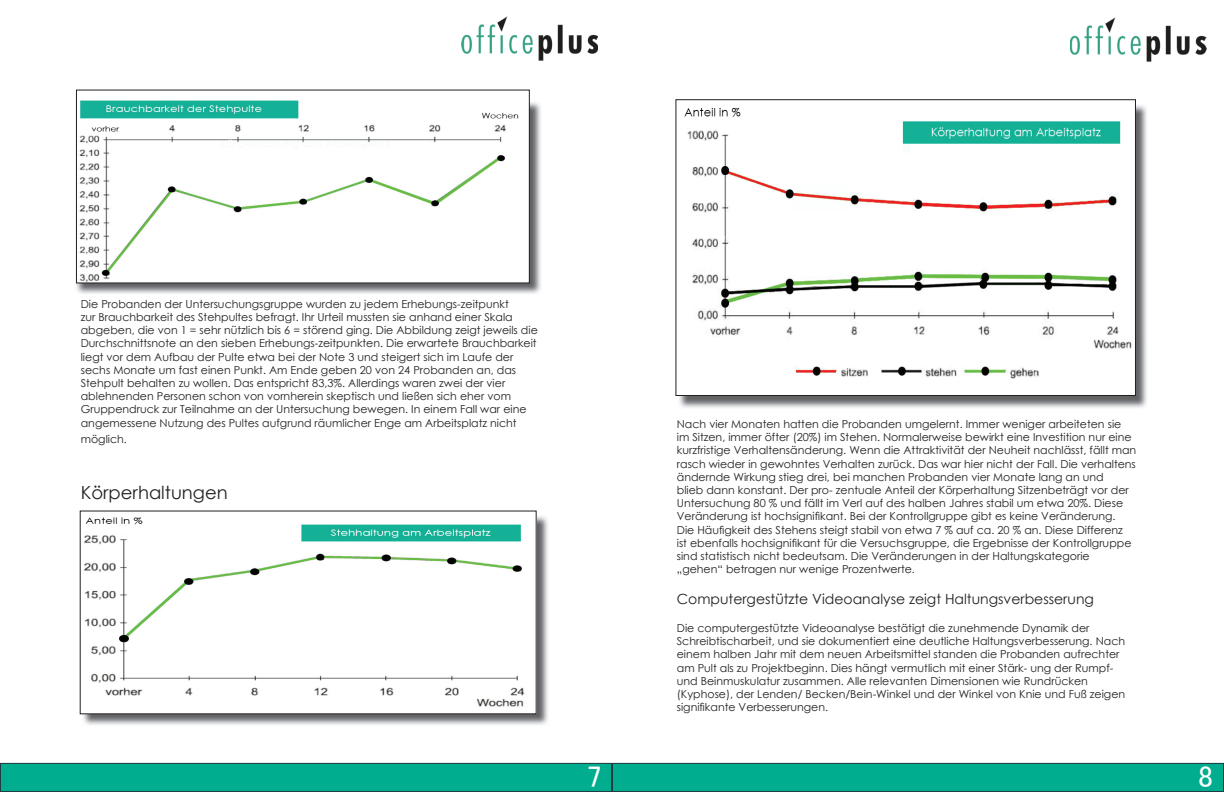
<style>
.page{position:relative;width:1224px;height:792px;background:#fff}
.page>*{position:absolute;margin:0;border:0;box-sizing:border-box;transform-origin:0 0}
.t1{font:30px "MS P Gothic";color:#fff}
.t2{font:18px "Century Gothic";color:#231f20}
.t3{font:14px "Century Gothic";color:#231f20}
.t4{font:11px/13.2px "Century Gothic";color:#231f20}
</style>
<div class="page">
<img style="left:462px;top:17px;width:136px;height:44px">
<img style="left:1070px;top:18px;width:136px;height:44px">
<img style="left:76px;top:102px;width:465px;height:192px">
<img style="left:78px;top:100px;width:450px;height:181px">
<img style="left:82px;top:516px;width:466px;height:209px">
<img style="left:82px;top:516px;width:453px;height:196px">
<img style="left:679px;top:105px;width:468px;height:303px">
<img style="left:679px;top:105px;width:455px;height:289px">
<div style="left:0;top:763px;width:611px;height:29px;background:#00ad8e"></div>
<div style="left:0;top:763px;width:612px;height:29px;border:1px solid #213b42"></div>
<div style="left:612px;top:763px;width:611px;height:29px;background:#00ad8e"></div>
<div style="left:612px;top:763px;width:612px;height:29px;border:1px solid #213b42"></div>
<div style="left:76px;top:90px;width:454px;height:193px;border:1px solid #231f20"></div>
<div style="left:675px;top:99px;width:461px;height:297px;border:1px solid #231f20"></div>
<p class="t4" style="left:81px;top:297px;width:459px">Die Probanden der Untersuchungsgruppe wurden zu jedem Erhebungs-zeitpunkt<br>zur Brauchbarkeit des Stehpultes befragt. Ihr Urteil mussten sie anhand einer Skala abgeben, die von 1 = sehr nützlich bis 6 = störend ging. Die Abbildung zeigt jeweils die Durchschnittsnote an den sieben Erhebungs-zeitpunkten. Die erwartete Brauchbarkeit liegt vor dem Aufbau der Pulte etwa bei der Note 3 und steigert sich im Laufe der sechs Monate um fast einen Punkt. Am Ende geben 20 von 24 Probanden an, das Stehpult behalten zu wollen. Das entspricht 83,3%. Allerdings waren zwei der vier ablehnenden Personen schon von vornherein skeptisch und ließen sich eher vom Gruppendruck zur Teilnahme an der Untersuchung bewegen. In einem Fall war eine angemessene Nutzung des Pultes aufgrund räumlicher Enge am Arbeitsplatz nicht</p>
<p class="t4" style="left:81px;top:433px;width:48px">möglich.</p>
<h2 class="t2" style="left:81px;top:480px;width:148px">Körperhaltungen</h2>
<p class="t4" style="left:677px;top:417px;width:461px">Nach vier Monaten hatten die Probanden umgelernt. Immer weniger arbeiteten sie im Sitzen, immer öfter (20%) im Stehen. Normalerweise bewirkt eine Investition nur eine kurzfristige Verhaltensänderung. Wenn die Attraktivität der Neuheit nachlässt, fällt man rasch wieder in gewohntes Verhalten zurück. Das war hier nicht der Fall. Die verhaltens ändernde Wirkung stieg drei, bei manchen Probanden vier Monate lang an und<br>blieb dann konstant. Der pro- zentuale Anteil der Körperhaltung Sitzenbeträgt vor der Untersuchung 80 % und fällt im Verl auf des halben Jahres stabil um etwa 20%. Diese Veränderung ist hochsignifikant. Bei der Kontrollgruppe gibt es keine Veränderung.<br>Die Häufigkeit des Stehens steigt stabil von etwa 7 % auf ca. 20 % an. Diese Differenz<br>ist ebenfalls hochsignifikant für die Versuchsgruppe, die Ergebnisse der Kontrollgruppe sind statistisch nicht bedeutsam. Die Veränderungen in der Haltungskategorie „gehen“ betragen nur wenige Prozentwerte.</p>
<p class="t3" style="left:677px;top:590px;width:419px">Computergestützte Videoanalyse zeigt Haltungsverbesserung</p>
<p class="t4" style="left:677px;top:621px;width:450px">Die computergestützte Videoanalyse bestätigt die zunehmende Dynamik der Schreibtischarbeit, und sie dokumentiert eine deutliche Haltungsverbesserung. Nach einem halben Jahr mit dem neuen Arbeitsmittel standen die Probanden aufrechter am Pult als zu Projektbeginn. Dies hängt vermutlich mit einer Stärk- ung der Rumpf&shy;und Beinmuskulatur zusammen. Alle relevanten Dimensionen wie Rundrücken (Kyphose), der Lenden/ Becken/Bein-Winkel und der Winkel von Knie und Fuß zeigen signifikante Verbesserungen.</p>
<h1 class="t1" style="left:587px;top:762px;width:16px">7</h1>
<h1 class="t1" style="left:1198px;top:762px;width:16px">8</h1>
</div>
